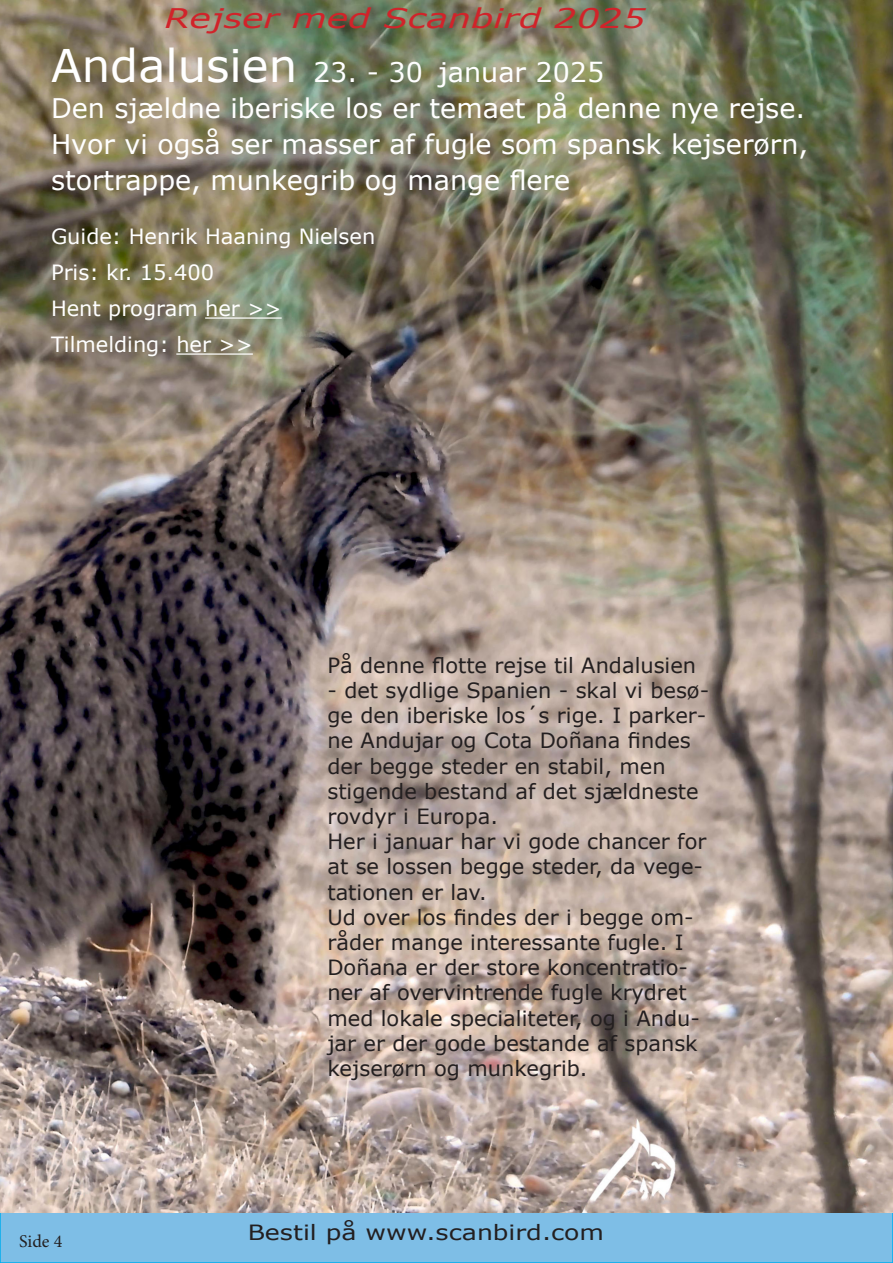
<style>
.page{position:relative;width:893px;height:1263px;background:#fff}
.page>*{position:absolute;margin:0;border:0;box-sizing:border-box;transform-origin:0 0}
.t1{font:27px/36px "Verdana";color:#fff;text-align:justify}
.t2{font:italic 27px "Verdana";color:#d1232a;scale:1.33 1}
.t3{font:21px/25.2px "Verdana";color:#231f20}
.t4{font:21px "Verdana";color:#fff}
.t5{font:21px "Verdana";color:#231f20;scale:1.2 1}
.t6{font:18px "Minion Pro";color:#231f20}
.s1{font-size:45px}
</style>
<div class="page">
<div style="left:0;top:1208px;width:893px;height:55px;background:#7ebee6;border:2px solid #00aeef"></div>
<img style="left:0;top:1px;width:893px;height:1211px">
<hr style="left:205px;top:317px;width:77px;height:2px;background:#fff">
<hr style="left:176px;top:353px;width:77px;height:2px;background:#fff">
<p class="t2" style="left:165px;top:0;width:363px">Rejser med Scanbird 2025</p>
<p class="t1" style="left:51px;top:54px;width:555px"><span class="s1">Andalusien</span> 23. - 30 januar 2025</p>
<p class="t1" style="left:51px;top:90px;width:759px">Den sjældne iberiske los er temaet på denne nye rejse.<br>Hvor vi også ser masser af fugle som spansk kejserørn, stortrappe, munkegrib og mange flere</p>
<p class="t4" style="left:51px;top:222px;width:326px">Guide: Henrik Haaning Nielsen</p>
<p class="t4" style="left:51px;top:258px;width:165px">Pris: kr. 15.400</p>
<p class="t4" style="left:51px;top:294px;width:232px">Hent program her &gt;&gt;</p>
<p class="t4" style="left:51px;top:330px;width:203px">Tilmelding: her &gt;&gt;</p>
<p class="t6" style="left:19px;top:1229px;width:45px">Side 4</p>
<p class="t3" style="left:327px;top:652px;width:370px">På denne flotte rejse til Andalusien</p>
<p class="t3" style="left:327px;top:677px;width:383px">- det sydlige Spanien - skal vi besø&shy;ge den iberiske los´s rige. I parker&shy;ne Andujar og Cota Doñana findes der begge steder en stabil, men stigende bestand af det sjældneste rovdyr i Europa.</p>
<p class="t3" style="left:327px;top:829px;width:380px">Her i januar har vi gode chancer for at se lossen begge steder, da vege&shy;tationen er lav.</p>
<p class="t3" style="left:327px;top:904px;width:374px">Ud over los findes der i begge om&shy;råder mange interessante fugle. I<br>Doñana er der store koncentratio&shy;ner af overvintrende fugle krydret med lokale specialiteter, og i Andu&shy;jar er der gode bestande af spansk kejserørn og munkegrib.</p>
<p class="t5" style="left:248px;top:1217px;width:299px">Bestil på www.scanbird.com</p>
</div>
